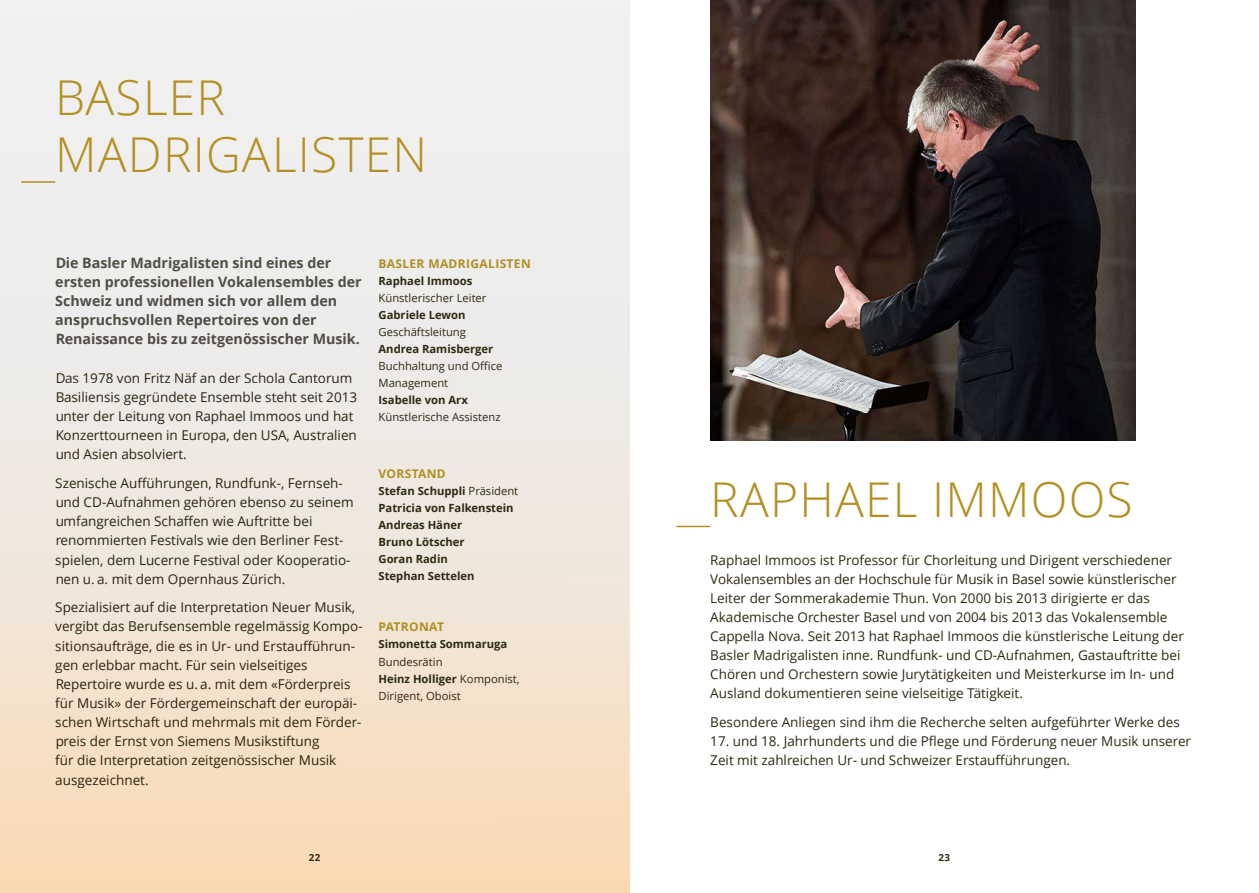
<style>
.page{position:relative;width:1259px;height:893px;background:#fff}
.page>*{position:absolute;margin:0;border:0;box-sizing:border-box;transform-origin:0 0}
.t1{font:300 48px/57.4px "Open Sans";letter-spacing:.025em;color:#b38f21}
.t2{font:700 14.25px/19.2px "Open Sans";color:#57544b}
.t3{font:13.5px/19.2px "Open Sans";color:#2f2912}
.t4{font:700 12px "Open Sans";letter-spacing:.03em;color:#b18e21}
.t5{font:700 11.25px/17px "Open Sans";color:#2f2912}
.t6{font:11.25px/17px "Open Sans";color:#2f2912}
.t7{font:700 9.75px "Open Sans";color:#2f2912}
.s1{font-weight:400}
.s2{font-weight:700}
</style>
<div class="page">
<div style="left:0;top:0;width:629px;height:893px;background:linear-gradient(to bottom,#ecf3fc,#f6ddbf)"></div>
<hr style="left:676px;top:526px;width:34px;height:1px;background:#b18e21">
<hr style="left:21px;top:181px;width:34px;height:2px;background:#b18e21">
<img style="left:710px;top:0;width:425px;height:440px">
<h1 class="t1" style="left:55px;top:73px;width:373px">BASLER<br>MADRIGALISTEN</h1>
<p class="t2" style="left:55px;top:255px;width:308px">Die Basler Madrigalisten sind eines der ersten professionellen Vokalensembles der Schweiz und widmen sich vor allem den anspruchsvollen Repertoires von der Renaissance bis zu zeitgenössischer Musik.</p>
<p class="t3" style="left:55px;top:370px;width:303px">Das 1978 von Fritz Näf an der Schola Cantorum Basiliensis gegründete Ensemble steht seit 2013 unter der Leitung von Raphael Immoos und hat Konzerttourneen in Europa, den USA, Australien und Asien absolviert.</p>
<p class="t3" style="left:55px;top:475px;width:300px">Szenische Aufführungen, Rundfunk-, Fernseh&shy;und CD-Aufnahmen gehören ebenso zu seinem umfangreichen Schaffen wie Auftritte bei renommierten Festivals wie den Berliner Fest&shy;spielen, dem Lucerne Festival oder Kooperatio&shy;nen u. a. mit dem Opernhaus Zürich.</p>
<p class="t3" style="left:55px;top:599px;width:309px">Spezialisiert auf die Interpretation Neuer Musik, vergibt das Berufsensemble regelmässig Kompo&shy;sitionsaufträge, die es in Ur- und Erstaufführun&shy;gen erlebbar macht. Für sein vielseitiges Repertoire wurde es u. a. mit dem «Förderpreis für Musik» der Fördergemeinschaft der europäi&shy;schen Wirtschaft und mehrmals mit dem Förder&shy;preis der Ernst von Siemens Musikstiftung<br>für die Interpretation zeitgenössischer Musik ausgezeichnet.</p>
<p class="t4" style="left:378px;top:259px;width:154px">BASLER MADRIGALISTEN</p>
<p class="t5" style="left:378px;top:273px;width:95px">Raphael Immoos</p>
<p class="t6" style="left:378px;top:290px;width:109px">Künstlerischer Leiter</p>
<p class="t5" style="left:378px;top:307px;width:89px">Gabriele Lewon</p>
<p class="t6" style="left:378px;top:324px;width:89px">Geschäftsleitung</p>
<p class="t5" style="left:378px;top:341px;width:116px">Andrea Ramisberger</p>
<p class="t6" style="left:378px;top:358px;width:125px">Buchhaltung und Office<br>Management</p>
<p class="t5" style="left:378px;top:393px;width:91px">Isabelle von Arx</p>
<p class="t6" style="left:378px;top:410px;width:124px">Künstlerische Assistenz</p>
<p class="t4" style="left:378px;top:469px;width:69px">VORSTAND</p>
<p class="t5" style="left:378px;top:484px;width:141px">Stefan Schuppli <span class="s1">Präsident<br></span>Patricia von Falkenstein<br>Andreas Häner<br>Bruno Lötscher<br>Goran Radin<br>Stephan Settelen</p>
<p class="t4" style="left:378px;top:622px;width:67px">PATRONAT</p>
<p class="t5" style="left:378px;top:637px;width:130px">Simonetta Sommaruga</p>
<p class="t6" style="left:378px;top:654px;width:143px">Bundesrätin<br><span class="s2">Heinz Holliger</span> Komponist,<br>Dirigent, Oboist</p>
<h1 class="t1" style="left:710px;top:475px;width:424px">RAPHAEL IMMOOS</h1>
<p class="t3" style="left:710px;top:551px;width:475px">Raphael Immoos ist Professor für Chorleitung und Dirigent verschiedener Vokalensembles an der Hochschule für Musik in Basel sowie künstlerischer Leiter der Sommerakademie Thun. Von 2000 bis 2013 dirigierte er das Akademische Orchester Basel und von 2004 bis 2013 das Vokalensemble Cappella Nova. Seit 2013 hat Raphael Immoos die künstlerische Leitung der Basler Madrigalisten inne. Rundfunk- und CD-Aufnahmen, Gastauftritte bei Chören und Orchestern sowie Jurytätigkeiten und Meisterkurse im In- und Ausland dokumentieren seine vielseitige Tätigkeit.</p>
<p class="t3" style="left:710px;top:714px;width:471px">Besondere Anliegen sind ihm die Recherche selten aufgeführter Werke des</p>
<p class="t3" style="left:710px;top:733px;width:482px">17. und 18. Jahrhunderts und die Pflege und Förderung neuer Musik unserer<br>Zeit mit zahlreichen Ur- und Schweizer Erstaufführungen.</p>
<p class="t7" style="left:309px;top:854px;width:13px">22</p>
<p class="t7" style="left:938px;top:854px;width:13px">23</p>
</div>
